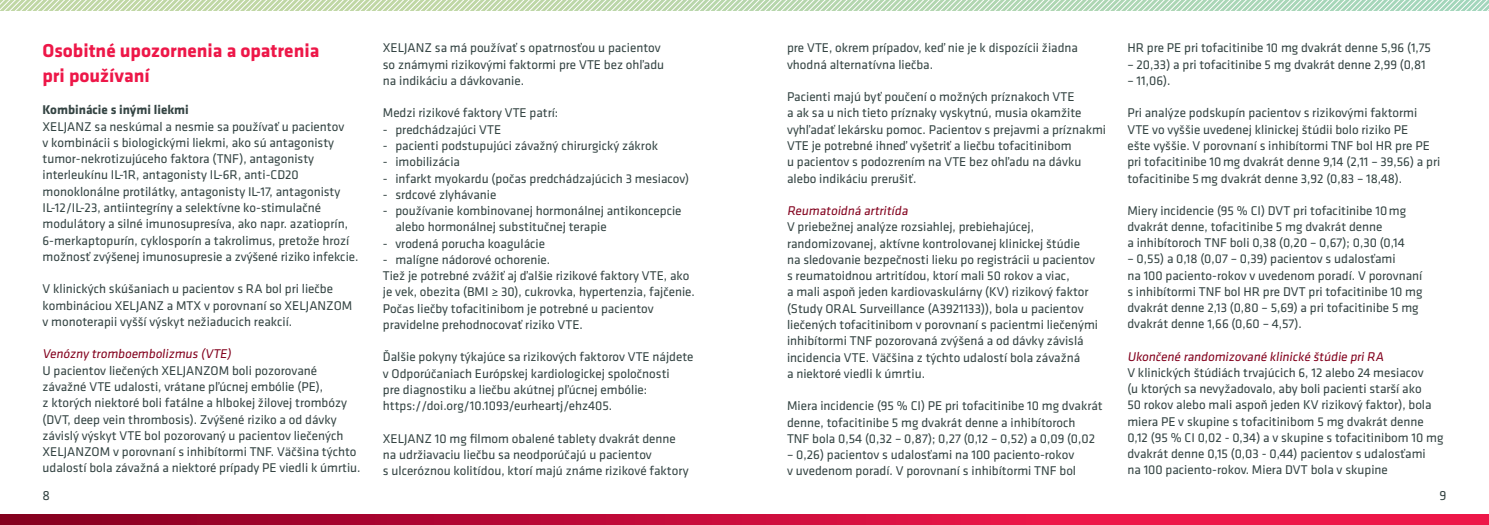
<style>
.page{position:relative;width:1489px;height:525px;background:#fff}
.page>*{position:absolute;margin:0;border:0;box-sizing:border-box;transform-origin:0 0}
.t1{font:700 19.38px/24.8px "Klavika";color:#ed1748}
.t2{font:13.75px "Klavika";color:#344443}
.t3{font:13.12px/16.2px "Klavika";color:#344443}
.t4{font:13.12px "Klavika";color:#82011d}
.t5{font:700 13.12px "Klavika";color:#344443}
</style>
<div class="page">
<svg style="left:0;top:514px;width:1488px;height:10px;background:#c60d39"></svg>
<svg style="left:0;top:0;width:1488px;height:11px;background:#c8e0c2"></svg>
<h1 class="t1" style="left:43px;top:37px;width:278px">Osobitné upozornenia a opatrenia pri používaní</h1>
<p class="t5" style="left:43px;top:100px;width:148px">Kombinácie s inými liekmi</p>
<p class="t3" style="left:43px;top:118px;width:317px">XELJANZ sa neskúmal a nesmie sa používať u pacientov<br>v kombinácii s biologickými liekmi, ako sú antagonisty tumor-nekrotizujúceho faktora (TNF), antagonisty interleukínu IL-1R, antagonisty IL-6R, anti-CD20 monoklonálne protilátky, antagonisty IL-17, antagonisty IL-12/IL-23, antiintegríny a selektívne ko-stimulačné modulátory a silné imunosupresíva, ako napr. azatioprín, 6-merkaptopurín, cyklosporín a takrolimus, pretože hrozí možnosť zvýšenej imunosupresie a zvýšené riziko infekcie.</p>
<p class="t3" style="left:43px;top:280px;width:311px">V klinických skúšaniach u pacientov s RA bol pri liečbe kombináciou XELJANZ a MTX v porovnaní so XELJANZOM v monoterapii vyšší výskyt nežiaducich reakcií.</p>
<p class="t4" style="left:43px;top:345px;width:192px">Venózny tromboembolizmus (VTE)</p>
<p class="t3" style="left:43px;top:361px;width:319px">U pacientov liečených XELJANZOM boli pozorované závažné VTE udalosti, vrátane pľúcnej embólie (PE),<br>z ktorých niektoré boli fatálne a hlbokej žilovej trombózy (DVT, deep vein thrombosis). Zvýšené riziko a od dávky závislý výskyt VTE bol pozorovaný u pacientov liečených XELJANZOM v porovnaní s inhibítormi TNF. Väčšina týchto udalostí bola závažná a niektoré prípady PE viedli k úmrtiu.</p>
<p class="t3" style="left:383px;top:39px;width:283px">XELJANZ sa má používať s opatrnosťou u pacientov so známymi rizikovými faktormi pre VTE bez ohľadu na indikáciu a dávkovanie.</p>
<p class="t3" style="left:383px;top:104px;width:177px">Medzi rizikové faktory VTE patrí:</p>
<p class="t3" style="left:383px;top:121px;width:120px">- predchádzajúci VTE</p>
<p class="t3" style="left:383px;top:137px;width:276px">- pacienti podstupujúci závažný chirurgický zákrok</p>
<p class="t3" style="left:383px;top:153px;width:79px">- imobilizácia</p>
<p class="t3" style="left:383px;top:169px;width:308px">- infarkt myokardu (počas predchádzajúcich 3 mesiacov)</p>
<p class="t3" style="left:383px;top:186px;width:115px">- srdcové zlyhávanie</p>
<p class="t3" style="left:395px;top:202px;width:288px;text-indent:-12px">- používanie kombinovanej hormonálnej antikoncepcie alebo hormonálnej substitučnej terapie</p>
<p class="t3" style="left:383px;top:234px;width:164px">- vrodená porucha koagulácie</p>
<p class="t3" style="left:383px;top:251px;width:313px">- malígne nádorové ochorenie.<br>Tiež je potrebné zvážiť aj ďalšie rizikové faktory VTE, ako je vek, obezita (BMI ≥ 30), cukrovka, hypertenzia, fajčenie.<br>Počas liečby tofacitinibom je potrebné u pacientov pravidelne prehodnocovať riziko VTE.</p>
<p class="t3" style="left:383px;top:348px;width:312px">Ďalšie pokyny týkajúce sa rizikových faktorov VTE nájdete v Odporúčaniach Európskej kardiologickej spoločnosti<br>pre diagnostiku a liečbu akútnej pľúcnej embólie: https://doi.org/10.1093/eurheartj/ehz405.</p>
<p class="t3" style="left:383px;top:429px;width:307px">XELJANZ 10 mg filmom obalené tablety dvakrát denne na udržiavaciu liečbu sa neodporúčajú u pacientov<br>s ulceróznou kolitídou, ktorí majú známe rizikové faktory</p>
<p class="t3" style="left:787px;top:39px;width:292px">pre VTE, okrem prípadov, keď nie je k dispozícii žiadna vhodná alternatívna liečba.</p>
<p class="t3" style="left:787px;top:88px;width:320px">Pacienti majú byť poučení o možných príznakoch VTE<br>a ak sa u nich tieto príznaky vyskytnú, musia okamžite vyhľadať lekársku pomoc. Pacientov s prejavmi a príznakmi VTE je potrebné ihneď vyšetriť a liečbu tofacitinibom<br>u pacientov s podozrením na VTE bez ohľadu na dávku alebo indikáciu prerušiť.</p>
<p class="t4" style="left:787px;top:202px;width:125px">Reumatoidná artritída</p>
<p class="t3" style="left:787px;top:218px;width:312px">V priebežnej analýze rozsiahlej, prebiehajúcej, randomizovanej, aktívne kontrolovanej klinickej štúdie<br>na sledovanie bezpečnosti lieku po registrácii u pacientov s reumatoidnou artritídou, ktorí mali 50 rokov a viac,<br>a mali aspoň jeden kardiovaskulárny (KV) rizikový faktor (Study ORAL Surveillance (A3921133)), bola u pacientov liečených tofacitinibom v porovnaní s pacientmi liečenými inhibítormi TNF pozorovaná zvýšená a od dávky závislá incidencia VTE. Väčšina z týchto udalostí bola závažná<br>a niektoré viedli k úmrtiu.</p>
<p class="t3" style="left:787px;top:397px;width:317px">Miera incidencie (95 % CI) PE pri tofacitinibe 10 mg dvakrát denne, tofacitinibe 5 mg dvakrát denne a inhibítoroch<br>TNF bola 0,54 (0,32 – 0,87); 0,27 (0,12 – 0,52) a 0,09 (0,02</p>
<p class="t3" style="left:787px;top:446px;width:290px">– 0,26) pacientov s udalosťami na 100 paciento-rokov v uvedenom poradí. V porovnaní s inhibítormi TNF bol</p>
<p class="t3" style="left:1127px;top:39px;width:305px">HR pre PE pri tofacitinibe 10 mg dvakrát denne 5,96 (1,75</p>
<p class="t3" style="left:1127px;top:56px;width:300px">– 20,33) a pri tofacitinibe 5 mg dvakrát denne 2,99 (0,81</p>
<p class="t3" style="left:1127px;top:72px;width:45px">– 11,06).</p>
<p class="t3" style="left:1127px;top:104px;width:314px">Pri analýze podskupín pacientov s rizikovými faktormi VTE vo vyššie uvedenej klinickej štúdii bolo riziko PE<br>ešte vyššie. V porovnaní s inhibítormi TNF bol HR pre PE pri tofacitinibe 10mg dvakrát denne 9,14 (2,11 – 39,56) a pri tofacitinibe 5mg dvakrát denne 3,92 (0,83 – 18,48).</p>
<p class="t3" style="left:1127px;top:202px;width:280px">Miery incidencie (95 % CI) DVT pri tofacitinibe 10mg dvakrát denne, tofacitinibe 5 mg dvakrát denne<br>a inhibítoroch TNF boli 0,38 (0,20 – 0,67); 0,30 (0,14</p>
<p class="t3" style="left:1127px;top:250px;width:297px">– 0,55) a 0,18 (0,07 – 0,39) pacientov s udalosťami<br>na 100 paciento-rokov v uvedenom poradí. V porovnaní s inhibítormi TNF bol HR pre DVT pri tofacitinibe 10 mg dvakrát denne 2,13 (0,80 – 5,69) a pri tofacitinibe 5 mg dvakrát denne 1,66 (0,60 – 4,57).</p>
<p class="t4" style="left:1127px;top:347px;width:260px">Ukončené randomizované klinické štúdie priRA</p>
<p class="t3" style="left:1127px;top:363px;width:317px">V klinických štúdiách trvajúcich 6, 12 alebo 24 mesiacov<br>(u ktorých sa nevyžadovalo, aby boli pacienti starší ako<br>50 rokov alebo mali aspoň jeden KV rizikový faktor), bola miera PE v skupine s tofacitinibom 5 mg dvakrát denne 0,12 (95 % CI 0,02 - 0,34) a v skupine s tofacitinibom 10 mg dvakrát denne 0,15 (0,03 - 0,44) pacientov s udalosťami<br>na 100 paciento-rokov. Miera DVT bola v skupine</p>
<p class="t2" style="left:43px;top:486px;width:9px">8</p>
<p class="t2" style="left:1439px;top:486px;width:9px">9</p>
</div>
